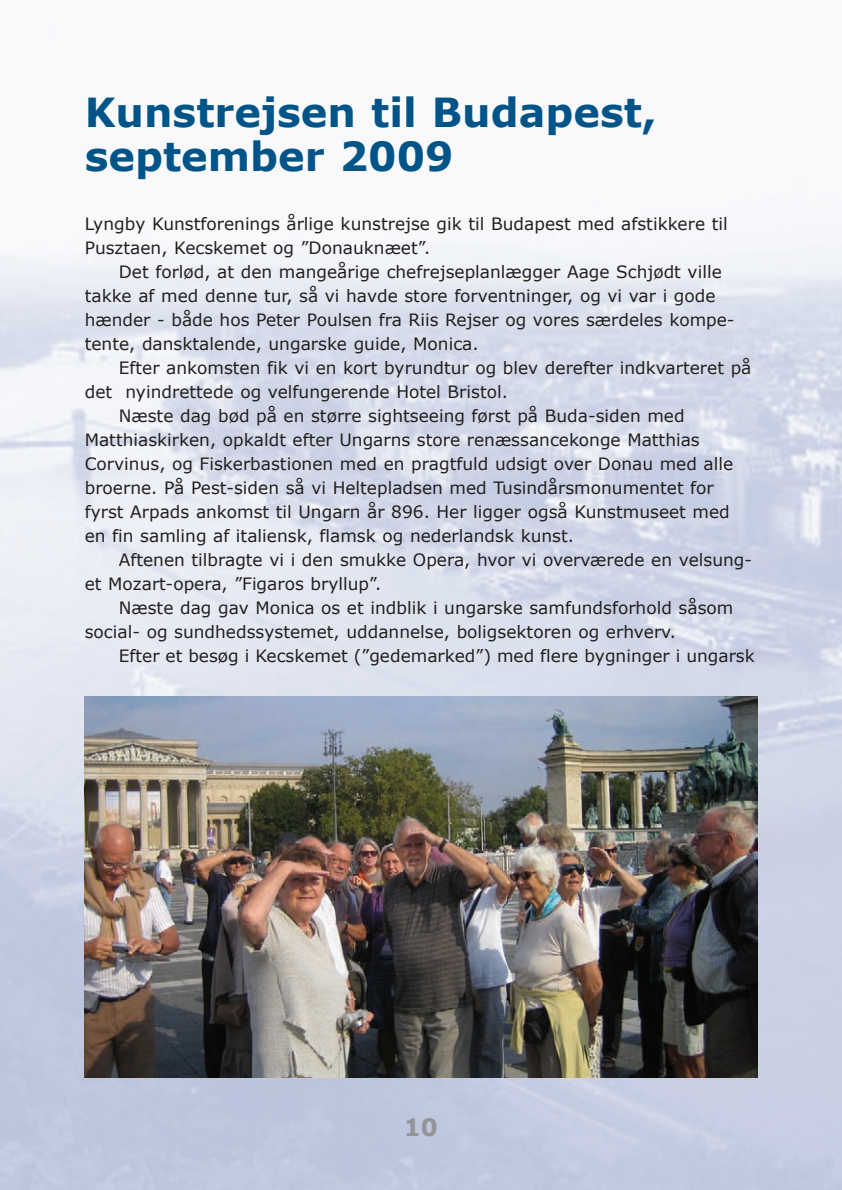
<style>
.page{position:relative;width:842px;height:1190px;background:#fff}
.page>*{position:absolute;margin:0;border:0;box-sizing:border-box;transform-origin:0 0}
.t1{font:700 40px/44px "Verdana";color:#005487}
.t2{font:700 24px "Verdana";color:#939598}
.t3{font:17px/24px "Verdana";color:#231f20}
</style>
<div class="page">
<img style="left:0;top:231px;width:841px;height:958px">
<h1 class="t1" style="left:85px;top:89px;width:573px">Kunstrejsen til Budapest, september 2009</h1>
<p class="t3" style="left:85px;top:211px;width:644px">Lyngby Kunstforenings årlige kunstrejse gik til Budapest med afstikkere til<br>Pusztaen, Kecskemet og ”Donauknæet”.</p>
<p class="t3" style="left:85px;top:259px;width:651px;text-indent:34px">Det forlød, at den mangeårige chefrejseplanlægger Aage Schjødt ville takke af med denne tur, så vi havde store forventninger, og vi var i gode hænder - både hos Peter Poulsen fra Riis Rejser og vores særdeles kompe&shy;tente, dansktalende, ungarske guide, Monica.</p>
<p class="t3" style="left:119px;top:355px;width:634px">Efter ankomsten fik vi en kort byrundtur og blev derefter indkvarteret på</p>
<p class="t3" style="left:85px;top:379px;width:424px">det nyindrettede og velfungerende Hotel Bristol.</p>
<p class="t3" style="left:119px;top:403px;width:567px">Næste dag bød på en større sightseeing først på Buda-siden med</p>
<p class="t3" style="left:85px;top:427px;width:616px">Matthiaskirken, opkaldt efter Ungarns store renæssancekonge Matthias</p>
<p class="t3" style="left:85px;top:451px;width:649px">Corvinus, og Fiskerbastionen med en pragtfuld udsigt over Donau med alle</p>
<p class="t3" style="left:85px;top:475px;width:630px">broerne. På Pest-siden så vi Heltepladsen med Tusindårsmonumentet for</p>
<p class="t3" style="left:85px;top:499px;width:646px">fyrst Arpads ankomst til Ungarn år 896. Her ligger også Kunstmuseet med</p>
<p class="t3" style="left:85px;top:523px;width:490px">en fin samling af italiensk, flamsk og nederlandsk kunst.</p>
<p class="t3" style="left:119px;top:547px;width:634px">Aftenen tilbragte vi i den smukke Opera, hvor vi overværede en velsung-</p>
<p class="t3" style="left:85px;top:571px;width:298px">et Mozart-opera, ”Figaros bryllup”.</p>
<p class="t3" style="left:119px;top:595px;width:616px">Næste dag gav Monica os et indblik i ungarske samfundsforhold såsom</p>
<p class="t3" style="left:85px;top:619px;width:592px">social- og sundhedssystemet, uddannelse, boligsektoren og erhverv.</p>
<p class="t3" style="left:119px;top:643px;width:637px">Efter et besøg i Kecskemet (”gedemarked”) med flere bygninger i ungarsk</p>
<h2 class="t2" style="left:404px;top:1111px;width:36px">10</h2>
</div>
